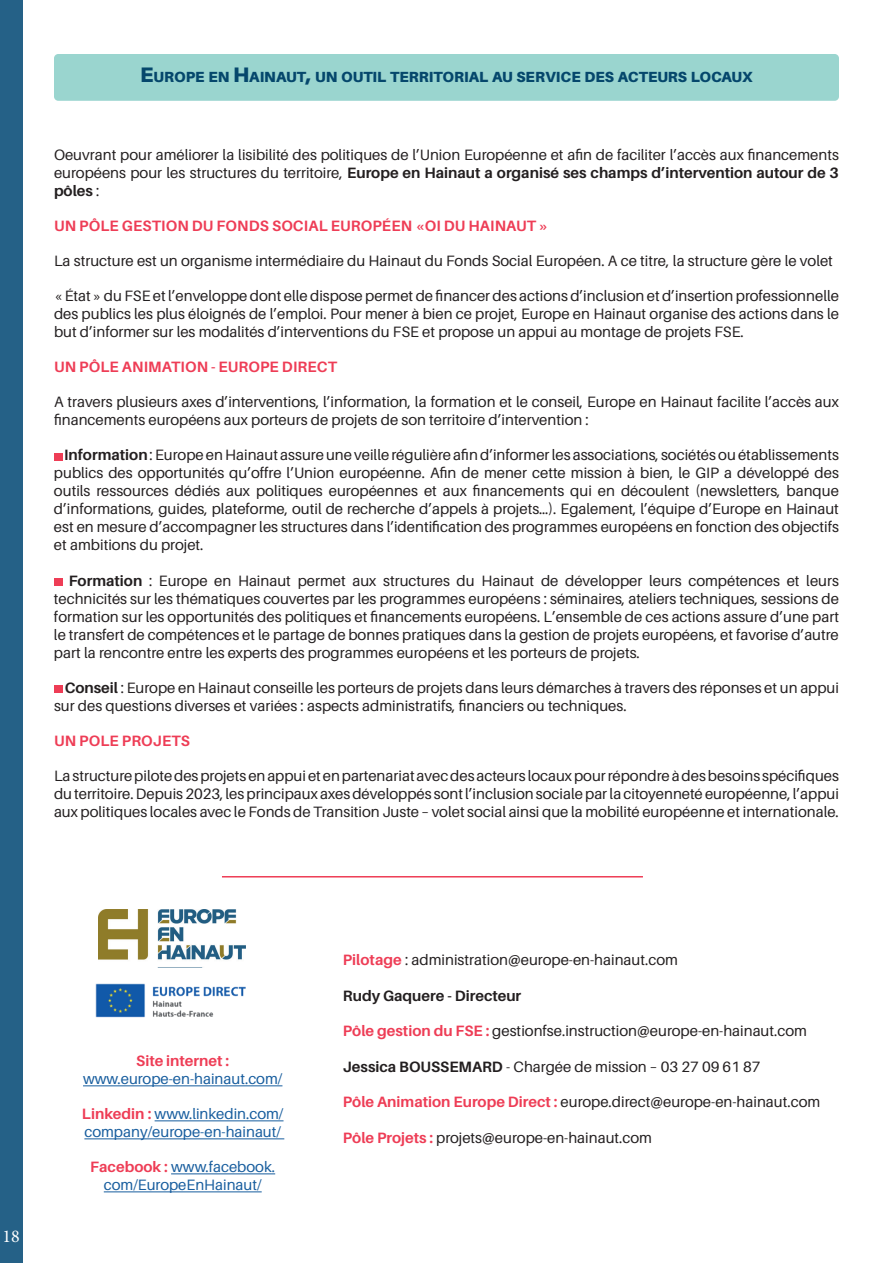
<style>
.page{position:relative;width:893px;height:1263px;background:#fff}
.page>*{position:absolute;margin:0;border:0;box-sizing:border-box;transform-origin:0 0}
.t1{font:18px "Minion Pro";color:#fff}
.t2{font:15px/18px "Aileron";color:#231f20;text-align:justify}
.t3{font:15px/18px "Aileron";color:#175d9e}
.t4{font:700 15px "Aileron";letter-spacing:.01em;color:#ee3d56}
.t5{font:700 15px "Aileron";color:#231f20}
.t6{font:900 14.7px "Aileron";color:#05476c}
.s1{font-size:21px}
.s2{font-weight:700}
.s3{font-weight:700;color:#ee3d56}
</style>
<div class="page">
<div style="left:0;top:0;width:22px;height:1263px;background:#256187"></div>
<img style="left:99px;top:909px;width:147px;height:51px">
<img style="left:96px;top:983px;width:150px;height:35px">
<hr style="left:83px;top:1085px;width:199px;height:1px;background:#175d9e">
<hr style="left:155px;top:1120px;width:129px;height:1px;background:#175d9e">
<hr style="left:84px;top:1138px;width:200px;height:1px;background:#175d9e">
<hr style="left:171px;top:1173px;width:104px;height:1px;background:#175d9e">
<hr style="left:104px;top:1191px;width:158px;height:1px;background:#175d9e">
<div style="left:54px;top:54px;width:785px;height:47px;background:#9ad5cf;border-radius:4px"></div>
<hr style="left:222px;top:876px;width:421px;height:1px;background:#ee3d56">
<div style="left:54px;top:453px;width:8px;height:7px;background:#ee3d56"></div>
<div style="left:54px;top:578px;width:8px;height:7px;background:#ee3d56"></div>
<div style="left:54px;top:685px;width:8px;height:7px;background:#ee3d56"></div>
<p class="t6" style="left:140px;top:68px;width:614px"><span class="s1">E</span>UROPE EN <span class="s1">H</span>AINAUT<span class="s1">,</span> UN OUTIL TERRITORIAL AU SERVICE DES ACTEURS LOCAUX</p>
<p class="t2" style="left:54px;top:146px;width:786px">Oeuvrant pour améliorer la lisibilité des politiques de l’Union Européenne et afin de faciliter l’accès aux financements européens pour les structures du territoire, <span class="s2">Europe en Hainaut a organisé ses champs d’intervention autour de 3 pôles</span> :</p>
<p class="t4" style="left:54px;top:218px;width:496px">UN PÔLE GESTION DU FONDS SOCIAL EUROPÉEN «OI DU HAINAUT »</p>
<p class="t2" style="left:54px;top:252px;width:780px">La structure est un organisme intermédiaire du Hainaut du Fonds Social Européen. A ce titre, la structure gère le volet</p>
<p class="t2" style="left:54px;top:287px;width:787px">« État » du FSE et l’enveloppe dont elle dispose permet de financer des actions d’inclusion et d’insertion professionnelle des publics les plus éloignés de l’emploi. Pour mener à bien ce projet, Europe en Hainaut organise des actions dans le but d’informer sur les modalités d’interventions du FSE et propose un appui au montage de projets FSE.</p>
<p class="t4" style="left:54px;top:359px;width:285px">UN PÔLE ANIMATION - EUROPE DIRECT</p>
<p class="t2" style="left:54px;top:393px;width:786px">A travers plusieurs axes d’interventions, l’information, la formation et le conseil, Europe en Hainaut facilite l’accès aux financements européens aux porteurs de projets de son territoire d’intervention :</p>
<p class="t2" style="left:54px;top:446px;width:786px;text-indent:10px"><span class="s2">Information</span> : Europe en Hainaut assure une veille régulière afin d’informer les associations, sociétés ou établissements publics des opportunités qu’offre l’Union européenne. Afin de mener cette mission à bien, le GIP a développé des outils ressources dédiés aux politiques européennes et aux financements qui en découlent (newsletters, banque d’informations, guides, plateforme, outil de recherche d’appels à projets…). Egalement, l’équipe d’Europe en Hainaut est en mesure d’accompagner les structures dans l’identification des programmes européens en fonction des objectifs et ambitions du projet.</p>
<p class="t2" style="left:54px;top:571px;width:786px;text-indent:15px"><span class="s2">Formation</span> : Europe en Hainaut permet aux structures du Hainaut de développer leurs compétences et leurs technicités sur les thématiques couvertes par les programmes européens : séminaires, ateliers techniques, sessions de formation sur les opportunités des politiques et financements européens. L’ensemble de ces actions assure d’une part le transfert de compétences et le partage de bonnes pratiques dans la gestion de projets européens, et favorise d’autre part la rencontre entre les experts des programmes européens et les porteurs de projets.</p>
<p class="t2" style="left:54px;top:678px;width:786px;text-indent:11px"><span class="s2">Conseil</span> : Europe en Hainaut conseille les porteurs de projets dans leurs démarches à travers des réponses et un appui sur des questions diverses et variées : aspects administratifs, financiers ou techniques.</p>
<p class="t4" style="left:54px;top:732px;width:137px">UN POLE PROJETS</p>
<p class="t2" style="left:54px;top:766px;width:786px">La structure pilote des projets en appui et en partenariat avec des acteurs locaux pour répondre à des besoins spécifiques du territoire. Depuis 2023, les principaux axes développés sont l’inclusion sociale par la citoyenneté européenne, l’appui aux politiques locales avec le Fonds de Transition Juste – volet social ainsi que la mobilité européenne et internationale.</p>
<p class="t1" style="left:3px;top:1224px;width:19px">18</p>
<p class="t4" style="left:136px;top:1053px;width:94px">Site internet :</p>
<p class="t3" style="left:83px;top:1070px;width:201px">www.europe-en-hainaut.com/</p>
<p class="t3" style="left:82px;top:1105px;width:203px"><span class="s3">Linkedin :</span> www.linkedin.com/ company/europe-en-hainaut/</p>
<p class="t3" style="left:90px;top:1158px;width:186px;text-align:center"><span class="s3">Facebook :</span> www.facebook. com/EuropeEnHainaut/</p>
<p class="t2" style="left:343px;top:951px;width:336px"><span class="s3">Pilotage</span> : administration@europe-en-hainaut.com</p>
<p class="t5" style="left:343px;top:987px;width:180px">Rudy Gaquere - Directeur</p>
<p class="t2" style="left:343px;top:1022px;width:466px"><span class="s3">Pôle gestion du FSE :</span> gestionfse.instruction@europe-en-hainaut.com</p>
<p class="t2" style="left:343px;top:1058px;width:419px"><span class="s2">Jessica BOUSSEMARD</span> - Chargée de mission – 03 27 09 61 87</p>
<p class="t2" style="left:343px;top:1093px;width:479px"><span class="s3">Pôle Animation Europe Direct :</span> europe.direct@europe-en-hainaut.com</p>
<p class="t2" style="left:343px;top:1129px;width:311px"><span class="s3">Pôle Projets :</span> projets@europe-en-hainaut.com</p>
</div>
